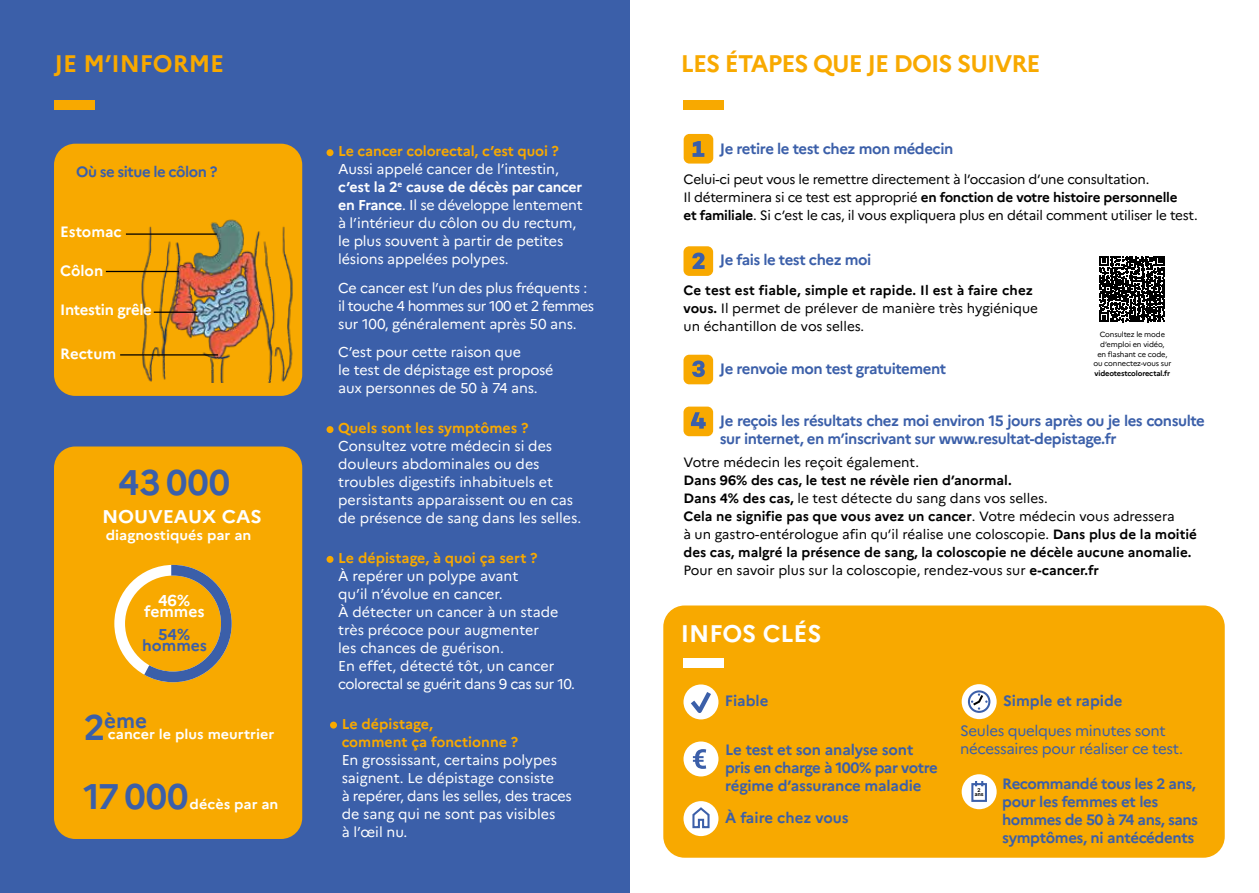
<style>
.page{position:relative;width:1259px;height:893px;background:#fff}
.page>*{position:absolute;margin:0;border:0;box-sizing:border-box;transform-origin:0 0}
.t1{font:700 35.55px "Marianne";color:#3b5fa9}
.t2{font:700 24px "Marianne";letter-spacing:-.04em;color:#f8a900}
.t3{font:700 24px "Marianne";color:#fff}
.t4{font:700 23.85px "Marianne";color:#f8a900}
.t5{font:700 20.7px "Marianne";color:#3b5fa9}
.t6{font:700 18.3px "Marianne";color:#fff;scale:1.05 1}
.t7{font:700 15.75px/11.2px "Marianne";color:#fff;text-align:center}
.t8{font:700 15.75px/11.2px "Marianne";color:#3b5fa9;text-align:center}
.t9{font:700 15px/18px "Marianne";letter-spacing:-.03em;color:#3b5fa9}
.t10{font:700 15px/18px "Marianne";letter-spacing:-.01em;color:#3b5fa9}
.t11{font:15px/18px "Marianne";letter-spacing:-.02em;color:#3b5fa9}
.t12{font:700 15px "Marianne";letter-spacing:-.01em;color:#fff}
.t13{font:700 15px "Marianne";color:#3b5fa9}
.t14{font:14.25px/18px "Marianne";letter-spacing:-.01em;color:#fff}
.t15{font:700 14.25px/18px "Marianne";color:#f8a900}
.t16{font:700 13.65px "Marianne";color:#fff;scale:1.05 1}
.t17{font:700 13.5px/18px "Marianne";color:#000}
.t18{font:13.5px/18px "Marianne";letter-spacing:-.02em;color:#000}
.t19{font:13.5px/18px "Marianne";color:#000}
.t20{font:7.5px/9.8px "Marianne";letter-spacing:-.02em;color:#000;text-align:center}
.t21{font:700 7.5px "Marianne";letter-spacing:-.02em;color:#000}
.t22{font:700 5.4px/4.1px "Roboto";color:#000;text-align:center}
.s1{font-size:35.55px}
.s2{font-weight:700}
.s3{font-weight:400}
</style>
<div class="page">
<div style="left:0;top:0;width:629px;height:893px;background:#3b5fa9"></div>
<div style="left:54px;top:446px;width:248px;height:393px;background:#f8a900;border-radius:21px"></div>
<div style="left:54px;top:144px;width:248px;height:252px;background:#f8a900;border-radius:21px"></div>
<img style="left:128px;top:204px;width:175px;height:178px">
<div style="left:54px;top:100px;width:40px;height:9px;background:#f8a900"></div>
<div style="left:683px;top:100px;width:41px;height:9px;background:#f8a900"></div>
<hr style="left:126px;top:233px;width:91px;height:2px;background:#000">
<hr style="left:106px;top:271px;width:73px;height:1px;background:#000">
<hr style="left:154px;top:312px;width:43px;height:1px;background:#000">
<hr style="left:120px;top:354px;width:98px;height:2px;background:#000">
<svg style="left:114px;top:565px;width:118px;height:117px"></svg>
<div style="left:326px;top:149px;width:7px;height:7px;background:#f8a900;border-radius:50%"></div>
<div style="left:326px;top:556px;width:7px;height:7px;background:#f8a900;border-radius:50%"></div>
<div style="left:326px;top:426px;width:7px;height:7px;background:#f8a900;border-radius:50%"></div>
<div style="left:330px;top:722px;width:7px;height:7px;background:#f8a900;border-radius:50%"></div>
<div style="left:663px;top:605px;width:561px;height:253px;background:#f8a900;border-radius:21px"></div>
<div style="left:683px;top:658px;width:41px;height:9px;background:#fff"></div>
<svg style="left:683px;top:684px;width:35px;height:35px"></svg>
<svg style="left:686px;top:687px;width:29px;height:32px"></svg>
<div style="left:683px;top:741px;width:35px;height:35px;background:#fff;border-radius:50%"></div>
<svg style="left:693px;top:749px;width:13px;height:20px"></svg>
<div style="left:961px;top:684px;width:35px;height:35px;background:#fff;border-radius:50%"></div>
<div style="left:968px;top:690px;width:22px;height:23px;border:2px solid #3b5fa9;border-radius:50%"></div>
<svg style="left:971px;top:693px;width:16px;height:17px"></svg>
<div style="left:961px;top:774px;width:35px;height:35px;background:#fff;border-radius:50%"></div>
<svg style="left:971px;top:781px;width:16px;height:21px"></svg>
<div style="left:683px;top:801px;width:35px;height:35px;background:#fff;border-radius:50%"></div>
<svg style="left:692px;top:807px;width:18px;height:22px"></svg>
<div style="left:683px;top:134px;width:30px;height:30px;background:#f8a900;border-radius:6px"></div>
<svg style="left:692px;top:141px;width:12px;height:16px"></svg>
<div style="left:683px;top:246px;width:30px;height:30px;background:#f8a900;border-radius:6px"></div>
<svg style="left:692px;top:253px;width:12px;height:16px"></svg>
<div style="left:683px;top:355px;width:30px;height:29px;background:#f8a900;border-radius:6px"></div>
<svg style="left:692px;top:361px;width:13px;height:16px"></svg>
<div style="left:683px;top:407px;width:30px;height:29px;background:#f8a900;border-radius:6px"></div>
<svg style="left:691px;top:412px;width:15px;height:17px"></svg>
<svg style="left:1099px;top:256px;width:66px;height:66px"></svg>
<h3 class="t4" style="left:54px;top:49px;width:171px">JE M’INFORME</h3>
<h2 class="t2" style="left:681px;top:49px;width:361px">LES ÉTAPES QUE JE DOIS SUIVRE</h2>
<p class="t9" style="left:76px;top:163px;width:143px">Où se situe le côlon ?</p>
<p class="t12" style="left:60px;top:222px;width:63px">Estomac</p>
<p class="t12" style="left:60px;top:261px;width:45px">Côlon</p>
<p class="t12" style="left:60px;top:300px;width:93px">Intestin grêle</p>
<p class="t12" style="left:60px;top:344px;width:57px">Rectum</p>
<h1 class="t1" style="left:118px;top:461px;width:113px">43000</h1>
<p class="t6" style="left:102px;top:506px;width:154px">NOUVEAUX CAS</p>
<p class="t16" style="left:106px;top:527px;width:140px">diagnostiqués par an</p>
<p class="t7" style="left:144px;top:595px;width:62px">46% femmes</p>
<p class="t8" style="left:142px;top:628px;width:66px">54% hommes</p>
<h3 class="t5" style="left:84px;top:708px;width:65px"><span class="s1">2</span>ème</h3>
<p class="t16" style="left:108px;top:726px;width:160px">cancer le plus meurtrier</p>
<h1 class="t1" style="left:83px;top:775px;width:106px">17000</h1>
<p class="t16" style="left:190px;top:796px;width:86px">décès par an</p>
<p class="t15" style="left:338px;top:142px;width:222px">Le cancer colorectal, c’est quoi ?</p>
<p class="t14" style="left:338px;top:160px;width:246px">Aussi appelé cancer de l’intestin, <span class="s2">c’est la 2</span><sup>e</sup> <span class="s2">cause de décès par cancer en France</span>. Il se développe lentement à l’intérieur du côlon ou du rectum, le plus souvent à partir de petites lésions appelées polypes.</p>
<p class="t14" style="left:338px;top:278px;width:257px">Ce cancer est l’un des plus fréquents : il touche 4 hommes sur 100 et 2 femmes sur 100, généralement après 50 ans.</p>
<p class="t14" style="left:338px;top:343px;width:217px">C’est pour cette raison que<br>le test de dépistage est proposé aux personnes de 50 à 74 ans.</p>
<p class="t15" style="left:338px;top:419px;width:192px">Quels sont les symptômes ?</p>
<p class="t14" style="left:338px;top:437px;width:244px">Consultez votre médecin si des douleurs abdominales ou des troubles digestifs inhabituels et persistants apparaissent ou en cas de présence de sang dans les selles.</p>
<p class="t15" style="left:338px;top:549px;width:201px">Le dépistage, à quoi ça sert ?</p>
<p class="t14" style="left:338px;top:567px;width:238px">À repérer un polype avant<br>qu’il n’évolue en cancer.<br>À détecter un cancer à un stade très précoce pour augmenter<br>les chances de guérison.<br>En effet, détecté tôt, un cancer colorectal se guérit dans 9 cas sur 10.</p>
<p class="t15" style="left:342px;top:714px;width:178px">Le dépistage,<br>comment ça fonctionne ?</p>
<p class="t14" style="left:342px;top:750px;width:232px">En grossissant, certains polypes saignent. Le dépistage consiste<br>à repérer, dans les selles, des traces de sang qui ne sont pas visibles<br>à l’œil nu.</p>
<p class="t9" style="left:720px;top:140px;width:235px">Je retire le test chez mon médecin</p>
<p class="t18" style="left:683px;top:170px;width:516px">Celui-ci peut vous le remettre directement à l’occasion d’une consultation.<br>Il déterminera si ce test est approprié <span class="s2">en fonction de votre histoire personnelle<br>et familiale</span>. Si c’est le cas, il vous expliquera plus en détail comment utiliser le test.</p>
<p class="t9" style="left:720px;top:251px;width:153px">Je fais le test chez moi</p>
<p class="t19" style="left:683px;top:281px;width:356px"><span class="s2">Ce test est fiable, simple et rapide. Il est à faire chez vous.</span> Il permet de prélever de manière très hygiénique un échantillon de vos selles.</p>
<p class="t9" style="left:720px;top:359px;width:228px">Je renvoie mon test gratuitement</p>
<p class="t20" style="left:1093px;top:330px;width:79px">Consultez le mode d’emploi en vidéo,<br>en flashant ce code, ou connectez-vous sur</p>
<p class="t21" style="left:1094px;top:369px;width:77px">videotestcolorectal.fr</p>
<p class="t9" style="left:720px;top:411px;width:486px">Je reçois les résultats chez moi environ 15 jours après ou je les consulte sur internet, en m’inscrivant sur www.resultat-depistage.fr</p>
<p class="t19" style="left:683px;top:453px;width:237px">Votre médecin les reçoit également.</p>
<p class="t17" style="left:683px;top:471px;width:515px">Dans 96% des cas, le test ne révèle rien d’anormal.<br>Dans 4% des cas, <span class="s3">le test détecte du sang dans vos selles.<br></span>Cela ne signifie pas que vous avez un cancer<span class="s3">. Votre médecin vous adressera<br>à un gastro-entérologue afin qu’il réalise une coloscopie.</span> Dans plus de la moitié des cas, malgré la présence de sang, la coloscopie ne décèle aucune anomalie.<br><span class="s3">Pour en savoir plus sur la coloscopie, rendez-vous sur</span> e-cancer.fr</p>
<h2 class="t3" style="left:681px;top:619px;width:142px">INFOS CLÉS</h2>
<p class="t9" style="left:725px;top:692px;width:45px">Fiable</p>
<p class="t10" style="left:725px;top:741px;width:214px">Le test et son analyse sont pris en charge à 100% par votre régime d’assurance maladie</p>
<p class="t13" style="left:725px;top:808px;width:125px">À faire chez vous</p>
<p class="t13" style="left:1003px;top:691px;width:121px">Simple et rapide</p>
<p class="t11" style="left:960px;top:722px;width:224px">Seules quelques minutes sont nécessaires pour réaliser ce test.</p>
<p class="t22" style="left:975px;top:788px;width:10px">2 ans</p>
<p class="t9" style="left:1002px;top:775px;width:197px">Recommandé tous les 2 ans, pour les femmes et les hommes de 50 à 74 ans, sans symptômes, ni antécédents</p>
</div>
